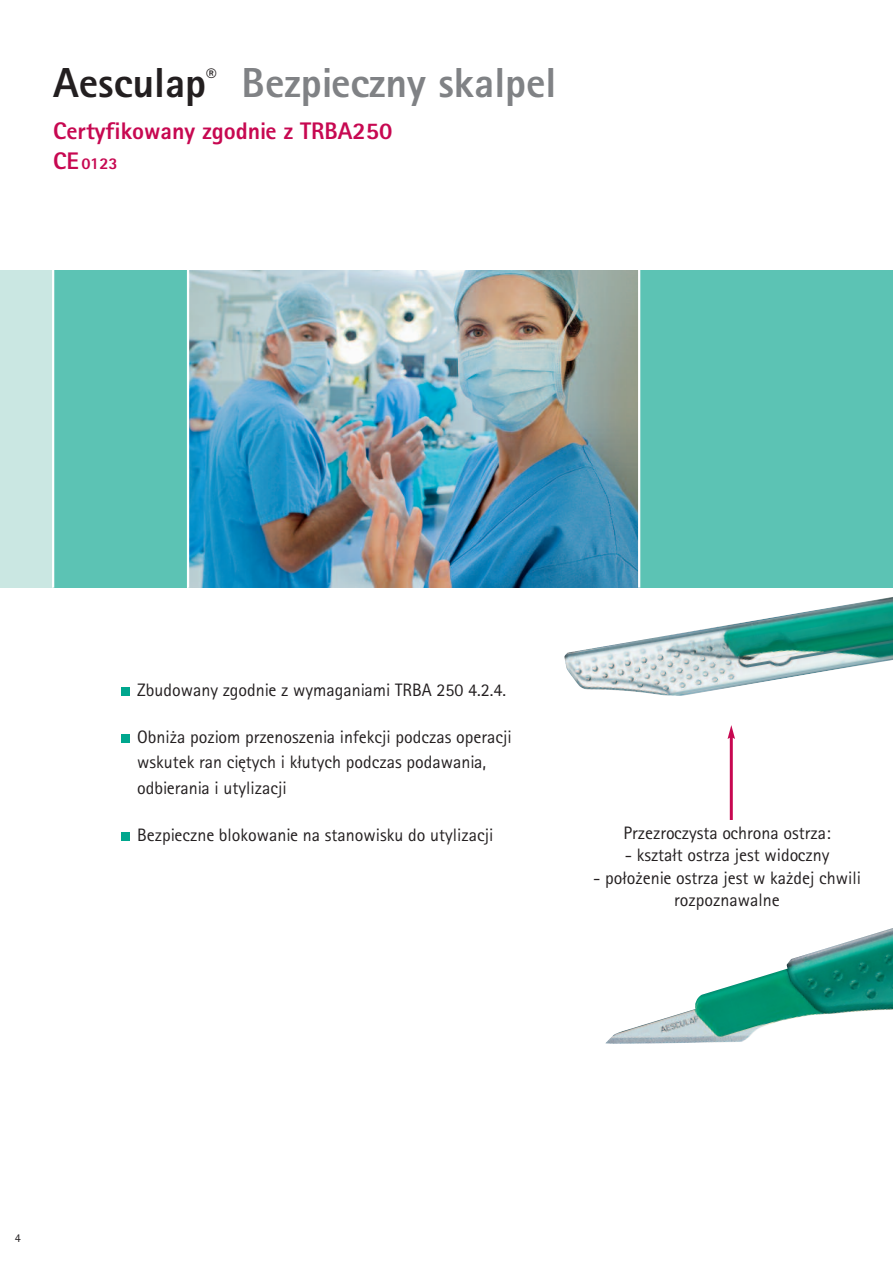
<style>
.page{position:relative;width:893px;height:1263px;background:#fff}
.page>*{position:absolute;margin:0;border:0;box-sizing:border-box;transform-origin:0 0}
.t1{font:800 42px "Rotis Sans Serif";color:#808285}
.t2{font:800 24px "Rotis Sans Serif";color:#c70851}
.t3{font:18px/25.5px "Rotis Sans Serif";color:#231f20}
.t4{font:800 16.5px "Rotis Sans Serif";color:#c70851}
.t5{font:12px "Rotis Sans Serif";color:#231f20}
.s1{color:#231f20}
.s2{font-size:24px}
</style>
<div class="page">
<div style="left:122px;top:832px;width:8px;height:9px;background:#00a78e"></div>
<div style="left:122px;top:734px;width:8px;height:9px;background:#00a78e"></div>
<div style="left:122px;top:688px;width:8px;height:8px;background:#00a78e"></div>
<div style="left:572px;top:270px;width:321px;height:318px;background:#5cc3b4"></div>
<div style="left:0;top:270px;width:53px;height:318px;background:#cae7e2"></div>
<img style="left:605px;top:928px;width:288px;height:116px">
<img style="left:189px;top:270px;width:449px;height:318px">
<div style="left:53px;top:270px;width:134px;height:318px;background:#5cc3b4"></div>
<hr style="left:52px;top:269px;width:2px;height:319px;background:#fff">
<hr style="left:638px;top:269px;width:2px;height:319px;background:#fff">
<img style="left:564px;top:597px;width:329px;height:99px">
<hr style="left:730px;top:736px;width:3px;height:84px;background:#c70851">
<svg style="left:727px;top:725px;width:8px;height:14px"></svg>
<h1 class="t1" style="left:53px;top:56px;width:505px"><span class="s1">Aesculap</span><sup>®</sup> Bezpieczny skalpel</h1>
<h2 class="t2" style="left:53px;top:116px;width:341px">Certyfikowany zgodnie z TRBA250</h2>
<p class="t4" style="left:53px;top:153px;width:66px"><span class="s2">CE</span> 0123</p>
<p class="t3" style="left:137px;top:677px;width:371px">Zbudowany zgodnie z wymaganiami TRBA 250 4.2.4.</p>
<p class="t3" style="left:137px;top:724px;width:376px">Obniża poziom przenoszenia infekcji podczas operacji wskutek ran ciętych i kłutych podczas podawania, odbierania i utylizacji</p>
<p class="t3" style="left:137px;top:822px;width:358px">Bezpieczne blokowanie na stanowisku do utylizacji</p>
<p class="t3" style="left:623px;top:820px;width:209px">Przezroczysta ochrona ostrza:</p>
<p class="t3" style="left:625px;top:842px;width:206px">- kształt ostrza jest widoczny</p>
<p class="t3" style="left:593px;top:866px;width:269px;line-height:22.5px;text-align:center">- położenie ostrza jest w każdej chwili rozpoznawalne</p>
<p class="t5" style="left:15px;top:1230px;width:7px">4</p>
</div>
